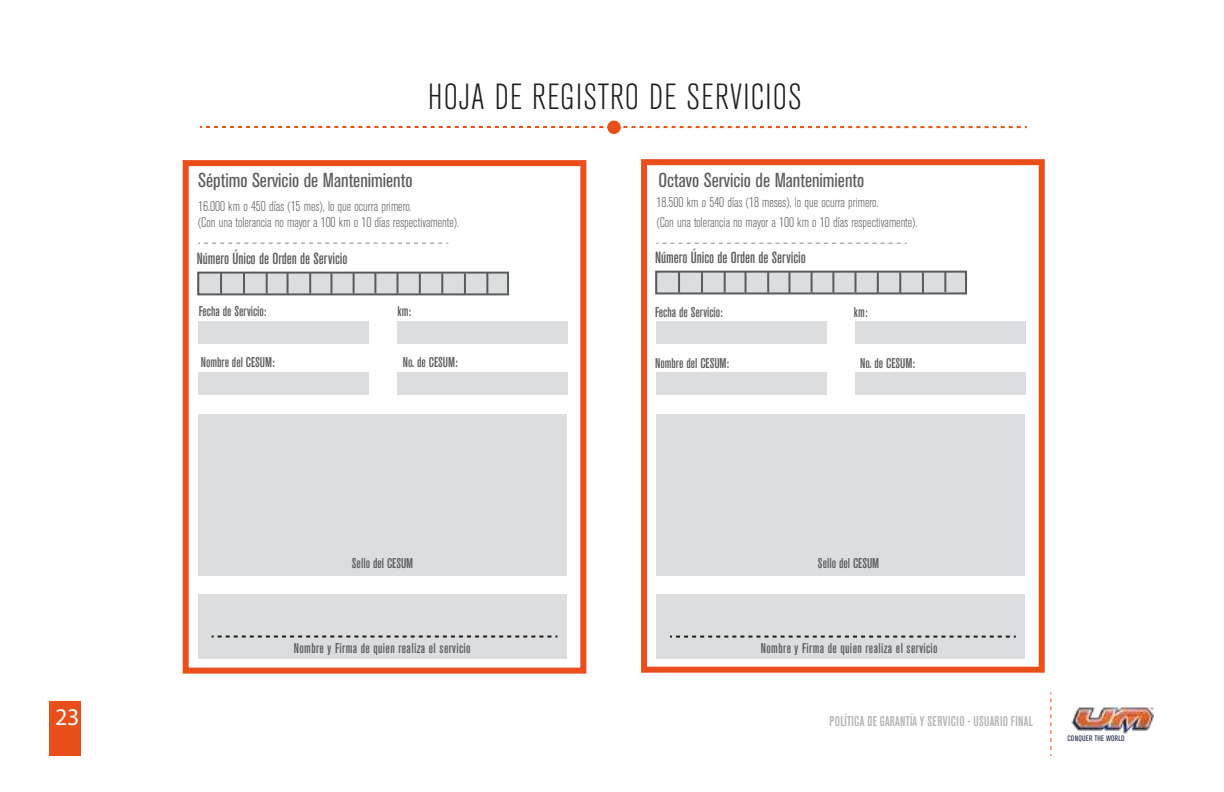
<style>
.page{position:relative;width:1224px;height:792px;background:#fff}
.page>*{position:absolute;margin:0;border:0;box-sizing:border-box;transform-origin:0 0}
.t1{font:300 condensed 36px "Akzidenz Grotesk BE";letter-spacing:.035em;color:#1d1d1b}
.t2{font:24px "Myriad Pro";color:#fff}
.t3{font:condensed 20px "Akzidenz Grotesk BE";color:#595a5c}
.t4{font:500 condensed 16px "Akzidenz Grotesk BE";color:#595a5c}
.t5{font:300 condensed 14px/16px "Akzidenz Grotesk BE";color:#595a5c}
.t6{font:500 condensed 14px "Akzidenz Grotesk BE";color:#595a5c}
.t7{font:500 condensed 14px "Akzidenz Grotesk BE";letter-spacing:.025em;color:#595a5c}
.t8{font:500 condensed 14px "Akzidenz Grotesk BE";letter-spacing:.02em;color:#b3b2b2}
.t9{font:condensed 7.8px "Akzidenz Grotesk BE";letter-spacing:.03em;color:#1c2844}
</style>
<div class="page">
<div style="left:50px;top:702px;width:31px;height:54px;background:#e94e1b"></div>
<svg style="left:200px;top:126px;width:827px;height:2px"></svg>
<div style="left:607px;top:121px;width:14px;height:13px;background:#e94e1b;border-radius:50%"></div>
<div style="left:198px;top:595px;width:369px;height:64px;background:#dcddde"></div>
<div style="left:198px;top:414px;width:369px;height:161px;background:#dcddde"></div>
<div style="left:183px;top:160px;width:403px;height:514px;border:6px solid #e94e1b"></div>
<svg style="left:198px;top:243px;width:250px;height:1px"></svg>
<div style="left:198px;top:321px;width:170px;height:22px;background:#dcddde"></div>
<div style="left:397px;top:321px;width:170px;height:22px;background:#dcddde"></div>
<div style="left:198px;top:372px;width:170px;height:22px;background:#dcddde"></div>
<div style="left:397px;top:372px;width:170px;height:22px;background:#dcddde"></div>
<svg style="left:212px;top:636px;width:345px;height:2px"></svg>
<div style="left:657px;top:595px;width:368px;height:64px;background:#dcddde"></div>
<div style="left:656px;top:414px;width:369px;height:161px;background:#dcddde"></div>
<div style="left:641px;top:159px;width:404px;height:514px;border:6px solid #e94e1b"></div>
<svg style="left:656px;top:243px;width:251px;height:1px"></svg>
<div style="left:657px;top:321px;width:170px;height:22px;background:#dcddde"></div>
<div style="left:856px;top:321px;width:170px;height:22px;background:#dcddde"></div>
<div style="left:657px;top:372px;width:170px;height:23px;background:#dcddde"></div>
<div style="left:856px;top:372px;width:170px;height:23px;background:#dcddde"></div>
<svg style="left:670px;top:636px;width:346px;height:2px"></svg>
<div style="left:197px;top:272px;width:311px;height:23px;background:#dcddde"></div>
<div style="left:197px;top:272px;width:312px;height:23px;border:2px solid #595a5c"></div>
<hr style="left:220px;top:273px;width:2px;height:21px;background:#595a5c">
<hr style="left:243px;top:273px;width:2px;height:21px;background:#595a5c">
<hr style="left:266px;top:273px;width:2px;height:21px;background:#595a5c">
<hr style="left:287px;top:273px;width:2px;height:21px;background:#595a5c">
<hr style="left:309px;top:273px;width:2px;height:21px;background:#595a5c">
<hr style="left:330px;top:273px;width:2px;height:21px;background:#595a5c">
<hr style="left:353px;top:273px;width:2px;height:21px;background:#595a5c">
<hr style="left:374px;top:273px;width:2px;height:21px;background:#595a5c">
<hr style="left:397px;top:273px;width:2px;height:21px;background:#595a5c">
<hr style="left:419px;top:273px;width:2px;height:21px;background:#595a5c">
<hr style="left:441px;top:274px;width:2px;height:20px;background:#595a5c">
<hr style="left:464px;top:274px;width:2px;height:20px;background:#595a5c">
<hr style="left:486px;top:273px;width:2px;height:21px;background:#595a5c">
<div style="left:655px;top:271px;width:311px;height:23px;background:#dcddde"></div>
<div style="left:655px;top:271px;width:312px;height:23px;border:2px solid #595a5c"></div>
<hr style="left:678px;top:272px;width:2px;height:21px;background:#595a5c">
<hr style="left:701px;top:272px;width:2px;height:21px;background:#595a5c">
<hr style="left:724px;top:272px;width:2px;height:21px;background:#595a5c">
<hr style="left:745px;top:272px;width:2px;height:21px;background:#595a5c">
<hr style="left:767px;top:272px;width:2px;height:21px;background:#595a5c">
<hr style="left:788px;top:272px;width:2px;height:21px;background:#595a5c">
<hr style="left:811px;top:272px;width:2px;height:21px;background:#595a5c">
<hr style="left:832px;top:272px;width:2px;height:21px;background:#595a5c">
<hr style="left:854px;top:272px;width:2px;height:21px;background:#595a5c">
<hr style="left:877px;top:272px;width:2px;height:21px;background:#595a5c">
<hr style="left:899px;top:273px;width:2px;height:20px;background:#595a5c">
<hr style="left:922px;top:273px;width:2px;height:20px;background:#595a5c">
<hr style="left:944px;top:272px;width:2px;height:20px;background:#595a5c">
<img style="left:1071px;top:707px;width:83px;height:27px">
<svg style="left:1050px;top:692px;width:1px;height:64px"></svg>
<h2 class="t2" style="left:55px;top:703px;width:26px">23</h2>
<h1 class="t1" style="left:428px;top:77px;width:375px">HOJA DE REGISTRO DE SERVICIOS</h1>
<h3 class="t3" style="left:198px;top:169px;width:216px">Séptimo Servicio de Mantenimiento</h3>
<p class="t5" style="left:198px;top:198px;width:262px">16.000 km o 450 días (15 mes), lo que ocurra primero.<br>(Con una tolerancia no mayor a 100 km o 10 días respectivamente).</p>
<h3 class="t3" style="left:658px;top:169px;width:207px">Octavo Servicio de Mantenimiento</h3>
<p class="t5" style="left:657px;top:192px;width:262px;line-height:20px">18.500 km o 540 días (18 meses), lo que ocurra primero.<br>(Con una tolerancia no mayor a 100 km o 10 días respectivamente).</p>
<p class="t4" style="left:197px;top:250px;width:152px">Número Único de Orden de Servicio</p>
<p class="t4" style="left:655px;top:249px;width:152px">Número Único de Orden de Servicio</p>
<p class="t6" style="left:199px;top:304px;width:69px">Fecha de Servicio:</p>
<p class="t6" style="left:398px;top:304px;width:15px">km:</p>
<p class="t6" style="left:655px;top:305px;width:69px">Fecha de Servicio:</p>
<p class="t6" style="left:854px;top:305px;width:15px">km:</p>
<p class="t6" style="left:201px;top:354px;width:75px">Nombre del CESUM:</p>
<p class="t6" style="left:403px;top:354px;width:56px">No. de CESUM:</p>
<p class="t6" style="left:655px;top:355px;width:75px">Nombre del CESUM:</p>
<p class="t6" style="left:860px;top:355px;width:56px">No. de CESUM:</p>
<p class="t6" style="left:352px;top:555px;width:63px">Sello del CESUM</p>
<p class="t7" style="left:294px;top:641px;width:178px">Nombre y Firma de quien realiza el servicio</p>
<p class="t6" style="left:818px;top:555px;width:63px">Sello del CESUM</p>
<p class="t7" style="left:761px;top:641px;width:178px">Nombre y Firma de quien realiza el servicio</p>
<p class="t8" style="left:829px;top:713px;width:205px">POLÍTICA DE GARANTÍA Y SERVICIO - USUARIO FINAL</p>
<p class="t9" style="left:1068px;top:734px;width:59px">CONQUER THE WORLD</p>
</div>
